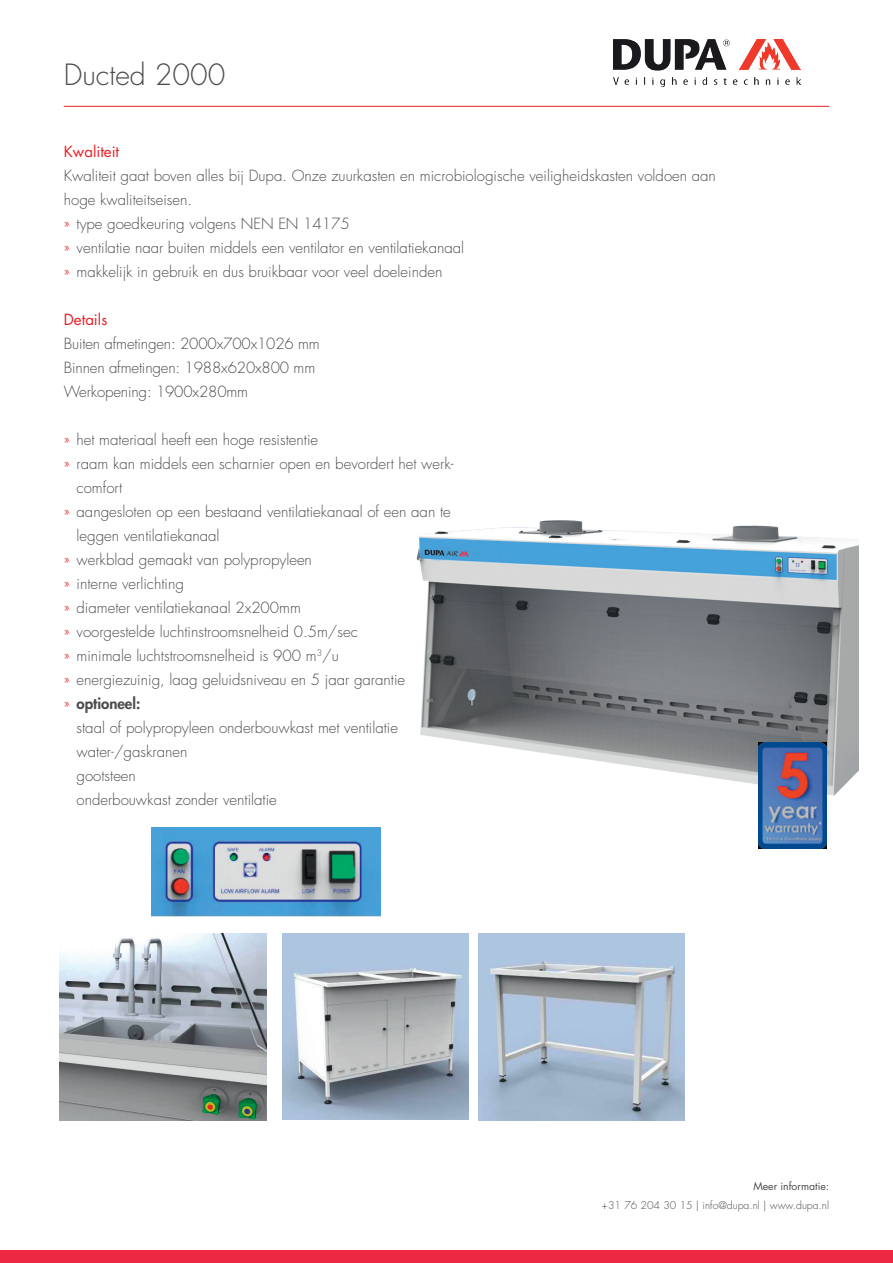
<style>
.page{position:relative;width:893px;height:1263px;background:#fff}
.page>*{position:absolute;margin:0;border:0;box-sizing:border-box;transform-origin:0 0}
.t1{font:300 28.5px "Futura Std";color:#4b4c4d}
.t2{font:300 15px/24px "Futura Std";color:#4b4c4d}
.t3{font:15px "Futura Std";color:#ee1d23}
.t4{font:800 15px "Futura Std";color:#4b4c4d}
.t5{font:300 10.5px "Futura Std";color:#4b4c4d}
.t6{font:10.5px "Futura Std";color:#4b4c4d}
.s1{color:#ee1d23}
.s2{font-weight:300;color:#ee1d23}
</style>
<div class="page">
<div style="left:0;top:1250px;width:893px;height:13px;background:#ed2842"></div>
<hr style="left:64px;top:106px;width:765px;height:1px;background:#ee1d23">
<img style="left:613px;top:40px;width:187px;height:47px">
<img style="left:416px;top:520px;width:442px;height:299px">
<img style="left:758px;top:743px;width:68px;height:106px">
<img style="left:152px;top:828px;width:228px;height:88px">
<img style="left:282px;top:933px;width:186px;height:186px">
<img style="left:60px;top:933px;width:206px;height:187px">
<img style="left:478px;top:933px;width:207px;height:187px">
<h1 class="t1" style="left:64px;top:57px;width:163px">Ducted 2000</h1>
<p class="t3" style="left:64px;top:142px;width:57px">Kwaliteit</p>
<p class="t2" style="left:64px;top:164px;width:654px">Kwaliteit gaat boven alles bij Dupa. Onze zuurkasten en microbiologische veiligheidskasten voldoen aan hoge kwaliteitseisen.<br><span class="s1">»</span> type goedkeuring volgens NEN EN 14175<br><span class="s1">»</span> ventilatie naar buiten middels een ventilator en ventilatiekanaal<br><span class="s1">»</span> makkelijk in gebruik en dus bruikbaar voor veel doeleinden</p>
<p class="t3" style="left:64px;top:310px;width:45px">Details</p>
<p class="t2" style="left:64px;top:332px;width:258px">Buiten afmetingen: 2000x700x1026 mm<br>Binnen afmetingen: 1988x620x800 mm<br>Werkopening: 1900x280mm</p>
<p class="t2" style="left:64px;top:428px;width:256px"><span class="s1">»</span> het materiaal heeft een hoge resistentie</p>
<p class="t2" style="left:64px;top:452px;width:391px"><span class="s1">»</span> raam kan middels een scharnier open en bevordert het werk-</p>
<p class="t2" style="left:77px;top:476px;width:47px">comfort</p>
<p class="t2" style="left:64px;top:500px;width:388px"><span class="s1">»</span> aangesloten op een bestaand ventilatiekanaal of een aan te</p>
<p class="t2" style="left:77px;top:524px;width:145px">leggen ventilatiekanaal</p>
<p class="t2" style="left:64px;top:548px;width:250px"><span class="s1">»</span> werkblad gemaakt van polypropyleen</p>
<p class="t2" style="left:64px;top:572px;width:122px"><span class="s1">»</span> interne verlichting</p>
<p class="t2" style="left:64px;top:596px;width:239px"><span class="s1">»</span> diameter ventilatiekanaal 2x200mm</p>
<p class="t2" style="left:64px;top:620px;width:296px"><span class="s1">»</span> voorgestelde luchtinstroomsnelheid 0.5m/sec</p>
<p class="t2" style="left:64px;top:644px;width:276px"><span class="s1">»</span> minimale luchtstroomsnelheid is 900 m<sup>3</sup>/u</p>
<p class="t2" style="left:64px;top:668px;width:343px"><span class="s1">»</span> energiezuinig, laag geluidsniveau en 5 jaar garantie</p>
<p class="t4" style="left:64px;top:694px;width:78px"><span class="s2">»</span> optioneel:</p>
<p class="t2" style="left:77px;top:716px;width:323px">staal of polypropyleen onderbouwkast met ventilatie</p>
<p class="t2" style="left:77px;top:740px;width:112px">water-/gaskranen</p>
<p class="t2" style="left:77px;top:764px;width:61px">gootsteen</p>
<p class="t2" style="left:77px;top:788px;width:202px">onderbouwkast zonder ventilatie</p>
<p class="t6" style="left:753px;top:1180px;width:77px">Meer informatie:</p>
<p class="t5" style="left:602px;top:1199px;width:229px">+31 76 204 30 15 | info@dupa.nl | www.dupa.nl</p>
</div>
